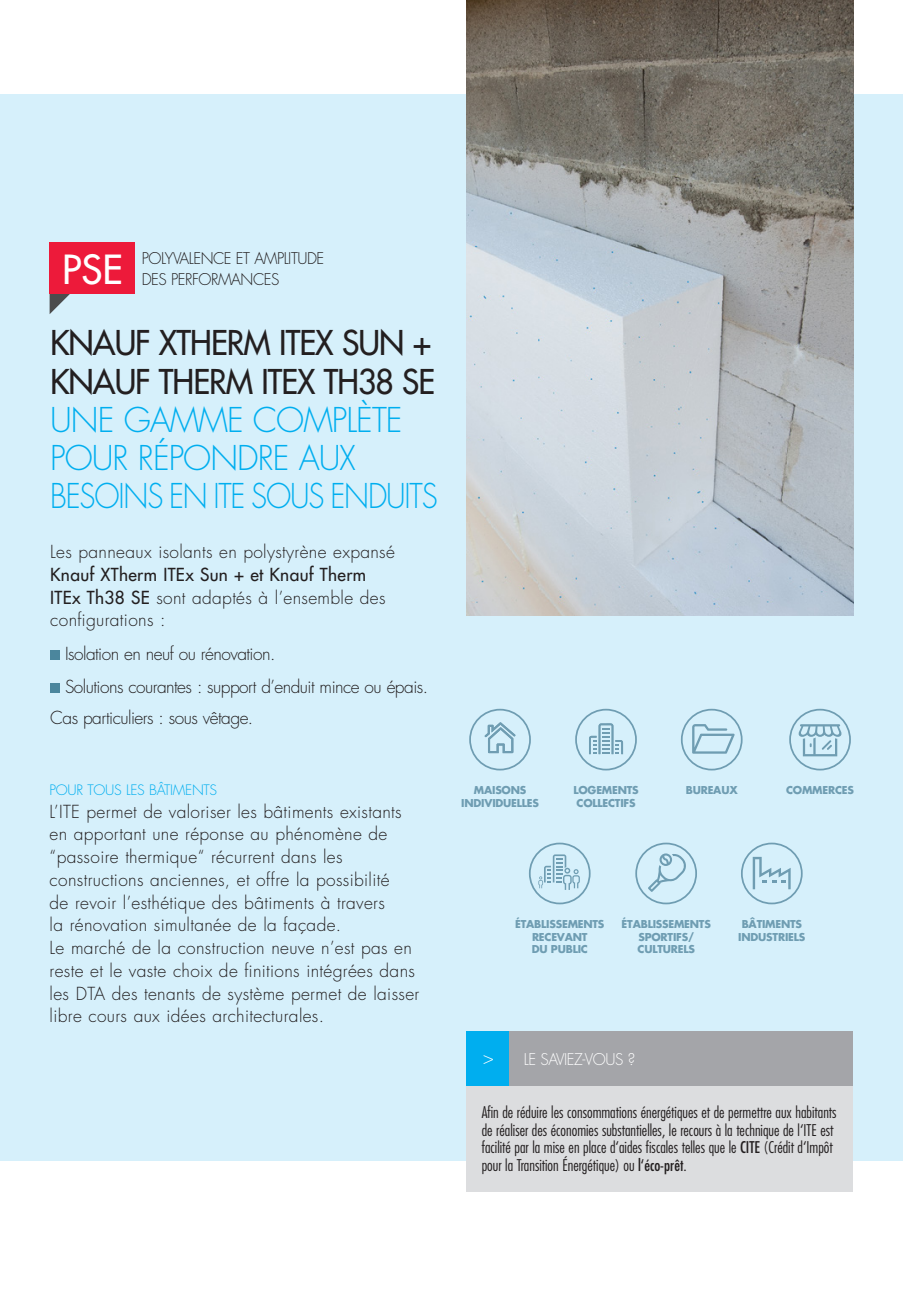
<style>
.page{position:relative;width:903px;height:1300px;background:#fff}
.page>*{position:absolute;margin:0;border:0;box-sizing:border-box;transform-origin:0 0}
.t1{font:500 39.02px "Futura Std";color:#fff}
.t2{font:300 33.25px/38.1px "Futura Std";letter-spacing:-.03em;color:#00aeef}
.t3{font:500 33.25px "Futura Std";letter-spacing:-.03em;color:#231f20}
.t4{font:300 17.5px/22.8px "Futura Std";letter-spacing:.02em;color:#231f20}
.t5{font:300 17.5px "Futura Std";letter-spacing:-.03em;color:#231f20}
.t6{font:300 17.5px "Futura Std";color:#fff}
.t7{font:300 condensed 15.75px/17.5px "Futura Std";color:#231f20}
.t8{font:300 15.75px/21px "Futura Std";letter-spacing:-.03em;color:#231f20}
.t9{font:300 15.75px "Futura Std";letter-spacing:-.03em;color:#fff}
.t10{font:300 14px "Futura Std";letter-spacing:-.02em;color:#00aeef}
.t11{font:700 10.5px/12.6px "Futura Std";letter-spacing:-.02em;color:#6f9db2;text-align:center}
.s1{font-weight:500}
.s2{font-weight:400}
</style>
<div class="page">
<div style="left:0;top:94px;width:903px;height:1067px;background:#d6f0fb"></div>
<div style="left:50px;top:649px;width:10px;height:10px;background:#4b869d"></div>
<div style="left:50px;top:683px;width:10px;height:10px;background:#4b869d"></div>
<img style="left:466px;top:0;width:387px;height:615px">
<svg style="left:50px;top:293px;width:30px;height:21px"></svg>
<div style="left:50px;top:242px;width:85px;height:51px;background:#ed1a3a"></div>
<div style="left:508px;top:1031px;width:345px;height:55px;background:#a4a5a9"></div>
<div style="left:466px;top:1031px;width:42px;height:55px;background:#00aeef"></div>
<div style="left:466px;top:1086px;width:387px;height:105px;background:#dcdddf"></div>
<div style="left:469px;top:709px;width:62px;height:61px;border:2px solid #6f9db2;border-radius:50%"></div>
<svg style="left:484px;top:722px;width:31px;height:31px"></svg>
<div style="left:575px;top:709px;width:62px;height:61px;border:2px solid #6f9db2;border-radius:50%"></div>
<svg style="left:589px;top:723px;width:34px;height:31px"></svg>
<div style="left:681px;top:709px;width:61px;height:61px;border:2px solid #6f9db2;border-radius:50%"></div>
<svg style="left:692px;top:724px;width:43px;height:30px"></svg>
<div style="left:789px;top:709px;width:62px;height:61px;border:2px solid #6f9db2;border-radius:50%"></div>
<svg style="left:798px;top:724px;width:44px;height:32px"></svg>
<div style="left:635px;top:842px;width:62px;height:62px;border:2px solid #6f9db2;border-radius:50%"></div>
<svg style="left:648px;top:853px;width:38px;height:39px"></svg>
<div style="left:741px;top:842px;width:62px;height:62px;border:2px solid #6f9db2;border-radius:50%"></div>
<svg style="left:753px;top:857px;width:38px;height:32px"></svg>
<div style="left:529px;top:842px;width:61px;height:62px;border:2px solid #6f9db2;border-radius:50%"></div>
<svg style="left:538px;top:854px;width:42px;height:36px"></svg>
<p class="t1" style="left:62px;top:245px;width:62px">PSE</p>
<p class="t8" style="left:142px;top:248px;width:184px">POLYVALENCE ET AMPLITUDE<br>DES PERFORMANCES</p>
<p class="t3" style="left:50px;top:322px;width:383px">KNAUF XTHERM ITEX SUN +</p>
<p class="t3" style="left:50px;top:360px;width:386px">KNAUF THERM ITEX TH38 SE</p>
<p class="t2" style="left:50px;top:401px;width:389px">UNE GAMME COMPLÈTE<br>POUR RÉPONDRE AUX<br>BESOINS EN ITE SOUS ENDUITS</p>
<p class="t4" style="left:50px;top:541px;width:346px">Les panneaux isolants en polystyrène expansé <span class="s1">Knauf XTherm ITEx Sun + et Knauf Therm ITEx Th38 SE</span> sont adaptés à l’ensemble des configurations :</p>
<p class="t5" style="left:65px;top:642px;width:212px">Isolation en neuf ou rénovation.</p>
<p class="t5" style="left:65px;top:676px;width:365px">Solutions courantes : support d’enduit mince ou épais.</p>
<p class="t5" style="left:50px;top:707px;width:205px">Cas particuliers : sous vêtage.</p>
<p class="t10" style="left:50px;top:781px;width:169px">POUR TOUS LES BÂTIMENTS</p>
<p class="t4" style="left:50px;top:800px;width:354px">L’ITE permet de valoriser les bâtiments existants en apportant une réponse au phénomène de “passoire thermique“ récurrent dans les constructions anciennes, et offre la possibilité de revoir l’esthétique des bâtiments à travers la rénovation simultanée de la façade.</p>
<p class="t4" style="left:50px;top:937px;width:371px">Le marché de la construction neuve n’est pas en reste et le vaste choix de finitions intégrées dans les DTA des tenants de système permet de laisser libre cours aux idées architecturales.</p>
<p class="t11" style="left:461px;top:784px;width:79px">MAISONS<br>INDIVIDUELLES</p>
<p class="t11" style="left:573px;top:784px;width:67px;text-align:left">LOGEMENTS<br>COLLECTIFS</p>
<p class="t11" style="left:686px;top:784px;width:53px">BUREAUX</p>
<p class="t11" style="left:786px;top:784px;width:69px">COMMERCES</p>
<p class="t11" style="left:515px;top:917px;width:91px">ÉTABLISSEMENTS<br>RECEVANT<br>DU PUBLIC</p>
<p class="t11" style="left:622px;top:917px;width:91px">ÉTABLISSEMENTS<br>SPORTIFS/<br>CULTURELS</p>
<p class="t11" style="left:738px;top:917px;width:69px">BÂTIMENTS<br>INDUSTRIELS</p>
<p class="t6" style="left:483px;top:1047px;width:13px">&gt;</p>
<p class="t9" style="left:524px;top:1050px;width:113px">LE SAVIEZ-VOUS ?</p>
<p class="t7" style="left:482px;top:1103px;width:356px">Afin de réduire les consommations énergétiques et de permettre aux habitants de réaliser des économies substantielles, le recours à la technique de l‘ITE est facilité par la mise en place d‘aides fiscales telles que le <span class="s2">CITE</span> (Crédit d‘Impôt pour la Transition Énergétique) ou <span class="s2">l‘éco-prêt</span>.</p>
</div>
